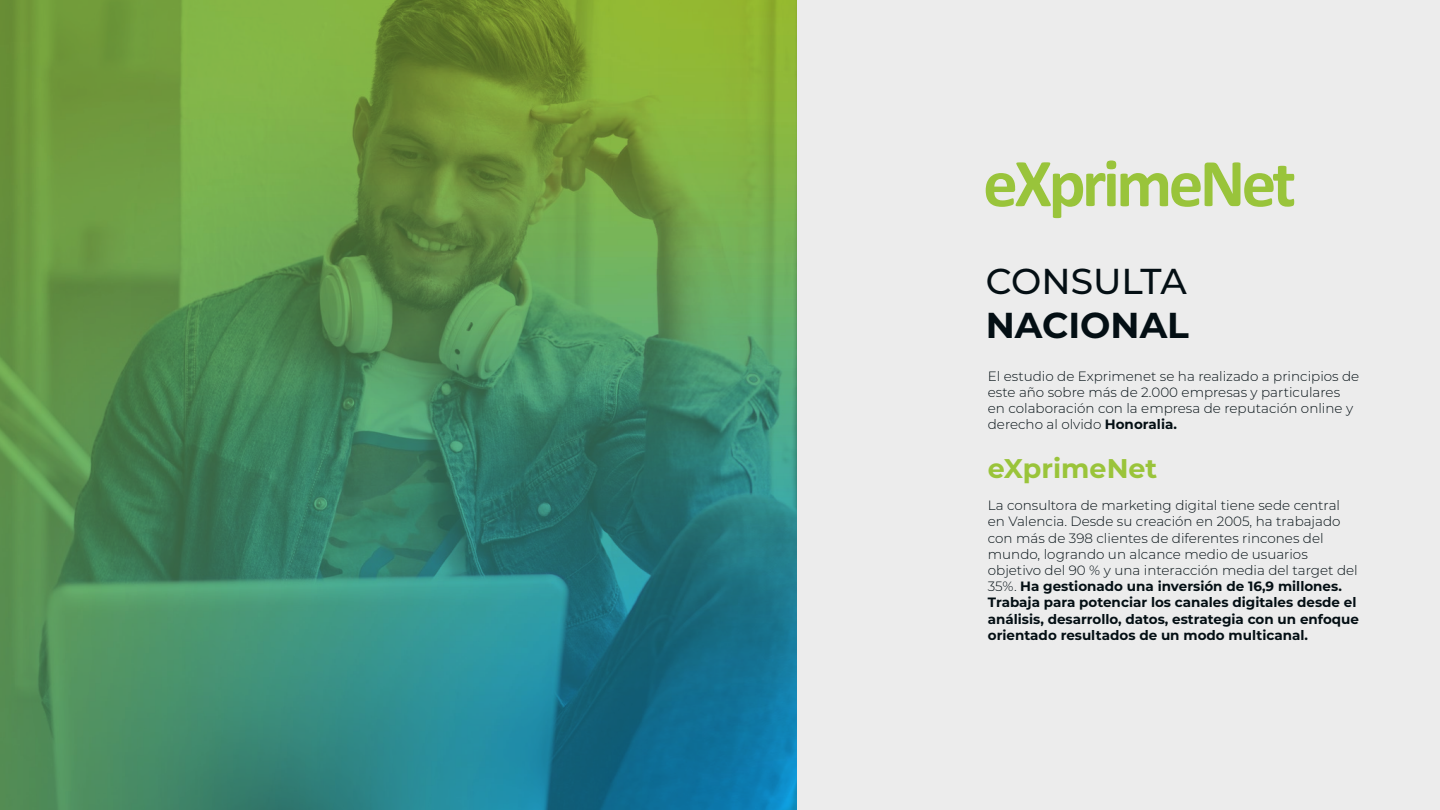
<style>
.page{position:relative;width:1440px;height:810px;background:#ececec}
.page>*{position:absolute;margin:0;border:0;box-sizing:border-box;transform-origin:0 0}
.t1{font:500 36px "Montserrat";color:#040f14}
.t2{font:700 36px "Montserrat";color:#040f14}
.t3{font:700 27px "Montserrat";color:#9ac43a}
.t4{font:300 13.5px/16.2px "Montserrat";color:#040f14}
.s1{font-weight:700}
</style>
<div class="page">
<img style="left:0;top:0;width:796px;height:810px">
<svg style="left:986px;top:160px;width:308px;height:58px"></svg>
<h1 class="t1" style="left:986px;top:256px;width:203px">CONSULTA</h1>
<h1 class="t2" style="left:986px;top:299px;width:205px">NACIONAL</h1>
<p class="t4" style="left:988px;top:367px;width:373px">El estudio de Exprimenet se ha realizado a principios de este año sobre más de 2.000 empresas y particulares en colaboración con la empresa de reputación online y derecho al olvido <span class="s1">Honoralia.</span></p>
<h2 class="t3" style="left:988px;top:449px;width:171px">eXprimeNet</h2>
<p class="t4" style="left:988px;top:497px;width:373px">La consultora de marketing digital tiene sede central en Valencia. Desde su creación en 2005, ha trabajado con más de 398 clientes de diferentes rincones del mundo, logrando un alcance medio de usuarios objetivo del 90 % y una interacción media del target del 35%. <span class="s1">Ha gestionado una inversión de 16,9 millones.<br>Trabaja para potenciar los canales digitales desde el análisis, desarrollo, datos, estrategia con un enfoque orientado resultados de un modo multicanal.</span></p>
</div>
